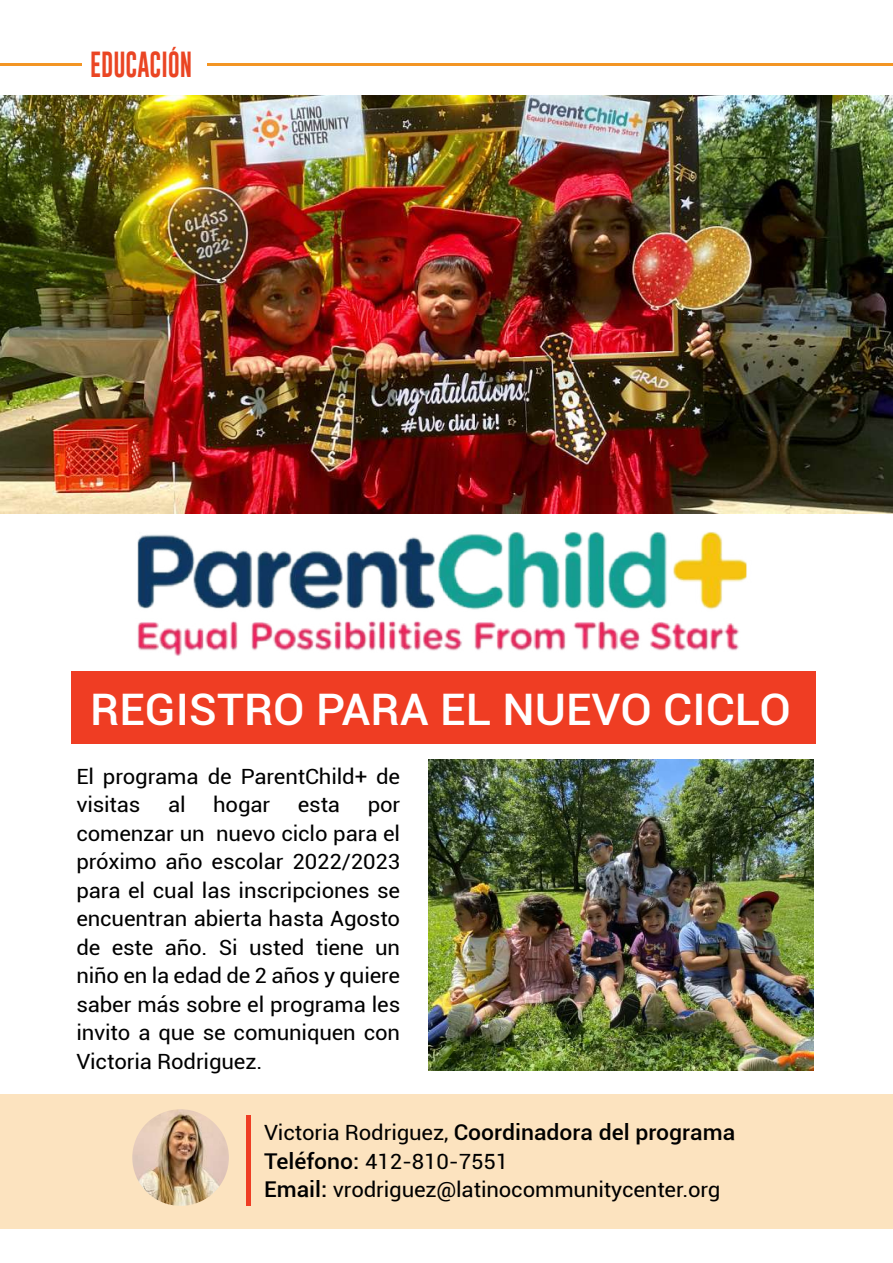
<style>
.page{position:relative;width:893px;height:1263px;background:#fff}
.page>*{position:absolute;margin:0;border:0;box-sizing:border-box;transform-origin:0 0}
.t1{font:500 43.5px "Roboto";color:#fff;scale:1.06 1}
.t2{font:30px "Gobold";color:#ea4523;scale:.79 1}
.t3{font:500 21.75px "Roboto";color:#000;scale:1.06 1}
.t4{font:21px/28.5px "Roboto";letter-spacing:-.005em;color:#000;scale:1.06 1}
.s1{font-weight:400;font-size:21px}
.s2{font-weight:500;font-size:21.75px}
</style>
<div class="page">
<hr style="left:208px;top:63px;width:685px;height:3px;background:#f39523">
<hr style="left:0;top:63px;width:81px;height:3px;background:#f39523">
<div style="left:0;top:1094px;width:893px;height:134px;background:#fce3bf"></div>
<img style="left:428px;top:759px;width:385px;height:312px">
<img style="left:0;top:95px;width:893px;height:418px">
<img style="left:137px;top:532px;width:610px;height:124px">
<div style="left:71px;top:671px;width:745px;height:73px;background:#ef3d23"></div>
<img style="left:132px;top:1109px;width:97px;height:97px;border-radius:48px">
<hr style="left:247px;top:1115px;width:4px;height:90px;background:#ef3d23">
<h2 class="t2" style="left:90px;top:44px;width:131px">EDUCACIÓN</h2>
<h1 class="t1" style="left:90px;top:678px;width:663px">REGISTRO PARA EL NUEVO CICLO</h1>
<p class="t4" style="left:76px;top:761px;width:307px">El programa de ParentChild+ de visitas</p>
<p class="t4" style="left:168px;top:790px;width:18px">al</p>
<p class="t4" style="left:213px;top:790px;width:55px">hogar</p>
<p class="t4" style="left:298px;top:790px;width:41px">esta</p>
<p class="t4" style="left:76px;top:790px;width:307px;text-align:justify;text-indent:291px">por comenzar un nuevo ciclo para el próximo año escolar 2022/2023 para el cual las inscripciones se encuentran abierta hasta Agosto de este año. Si usted tiene un niño en la edad de 2 años y quiere saber más sobre el programa les invito a que se comuniquen con Victoria Rodriguez.</p>
<p class="t3" style="left:264px;top:1117px;width:446px"><span class="s1">Victoria Rodriguez,</span> Coordinadora del programa</p>
<p class="t4" style="left:264px;top:1146px;width:432px"><span class="s2">Teléfono:</span> 412-810-7551<br><span class="s2">Email:</span> vrodriguez@latinocommunitycenter.org</p>
</div>
